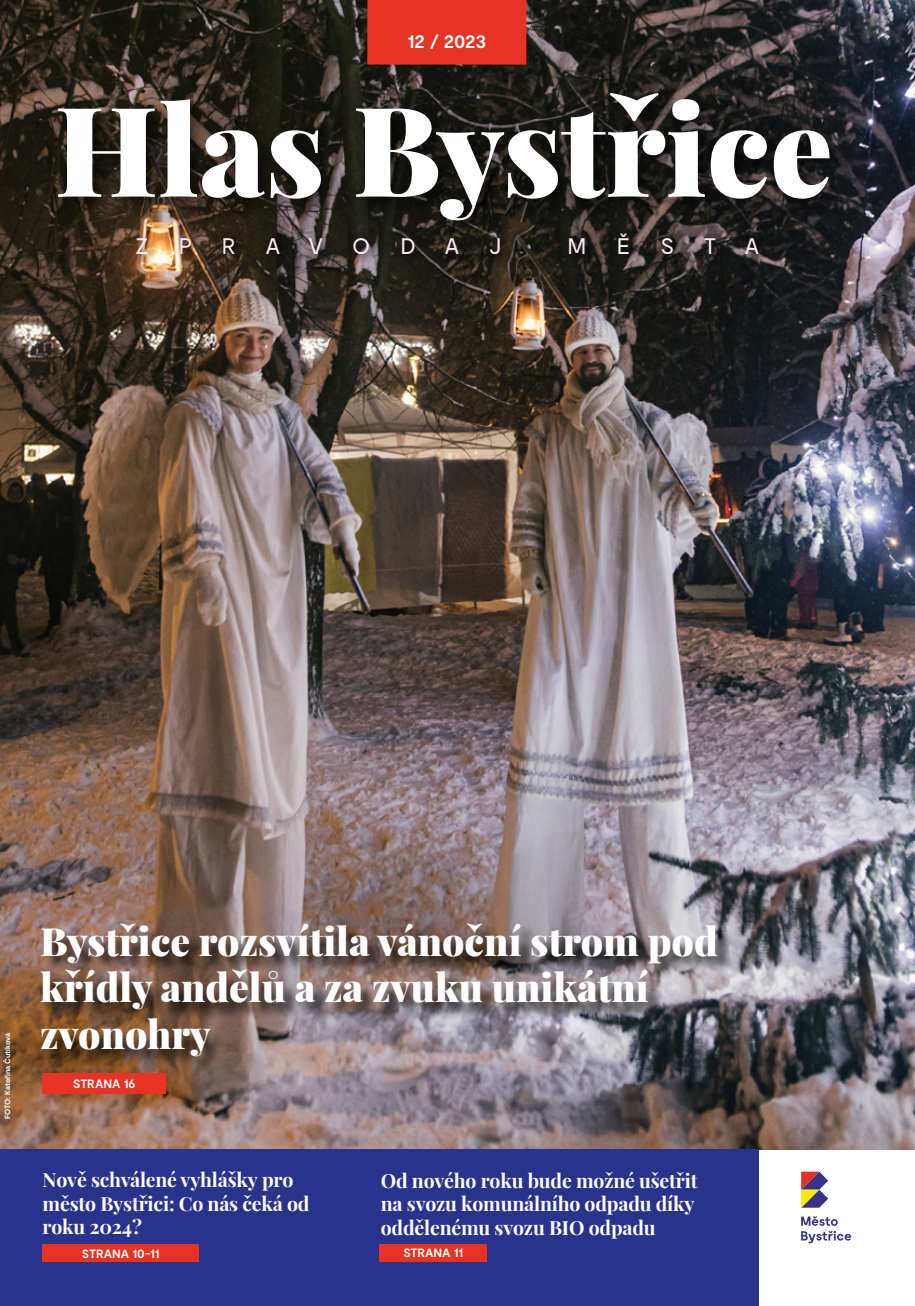
<style>
.page{position:relative;width:915px;height:1306px;background:#fff}
.page>*{position:absolute;margin:0;border:0;box-sizing:border-box;transform-origin:0 0}
.t1{font:900 124.95px "Playfair Display";color:#fff}
.t2{font:900 39px/46.8px "Playfair Display";color:#fff}
.t3{font:22.5px "Moderat";color:#faeaf4}
.t4{font:700 19.5px/23.4px "Playfair Display";letter-spacing:-.01em;color:#fff}
.t5{font:700 18px "Moderat";color:#fff}
.t6{font:700 12px "Moderat";letter-spacing:-.005em;color:#fff}
.t7{font:700 7.5px "Moderat";letter-spacing:-.02em;color:#fff}
</style>
<div class="page">
<img style="left:0;top:0;width:914px;height:1149px">
<div style="left:0;top:1149px;width:758px;height:156px;background:#28348b"></div>
<div style="left:47px;top:81px;width:806px;height:163px;background:#000;opacity:.75"></div>
<div style="left:368px;top:0;width:157px;height:64px;background:#e63323"></div>
<div style="left:367px;top:0;width:159px;height:65px;border:2px solid #e63323"></div>
<div style="left:131px;top:228px;width:638px;height:37px;background:#000;opacity:.9"></div>
<div style="left:42px;top:923px;width:691px;height:151px;background:#000;opacity:.75"></div>
<svg style="left:801px;top:1216px;width:49px;height:27px"></svg>
<svg style="left:801px;top:1171px;width:26px;height:36px"></svg>
<div style="left:43px;top:1072px;width:123px;height:21px;background:#e63323"></div>
<div style="left:43px;top:1244px;width:156px;height:17px;background:#e63323"></div>
<div style="left:379px;top:1243px;width:108px;height:18px;background:#e63323"></div>
<p class="t5" style="left:407px;top:31px;width:80px">12 / 2023</p>
<h1 class="t1" style="left:55px;top:51px;width:779px">Hlas Bystřice</h1>
<p class="t3" style="left:135px;top:233px;width:15px">Z</p>
<p class="t3" style="left:179px;top:233px;width:15px">P</p>
<p class="t3" style="left:222px;top:233px;width:16px">R</p>
<p class="t3" style="left:266px;top:233px;width:59px">A V</p>
<p class="t3" style="left:352px;top:233px;width:20px">O</p>
<p class="t3" style="left:400px;top:233px;width:17px">D</p>
<p class="t3" style="left:445px;top:233px;width:16px">A</p>
<p class="t3" style="left:488px;top:233px;width:14px">J</p>
<p class="t3" style="left:567px;top:233px;width:20px">M</p>
<p class="t3" style="left:616px;top:233px;width:15px">Ě</p>
<p class="t3" style="left:660px;top:233px;width:15px">S</p>
<p class="t3" style="left:704px;top:233px;width:13px">T</p>
<p class="t3" style="left:744px;top:233px;width:16px">A</p>
<p class="t7" style="left:3px;top:1119px;width:88px;rotate:-90deg">FOTO: Kateřina Čutíková</p>
<h2 class="t2" style="left:40px;top:914px;width:678px">Bystřice rozsvítila vánoční strom pod křídly andělů a za zvuku unikátní zvonohry</h2>
<p class="t6" style="left:73px;top:1076px;width:63px">STRANA 16</p>
<p class="t4" style="left:43px;top:1166px;width:268px">Nově schválené vyhlášky pro město Bystřici: Co nás čeká od roku 2024?</p>
<p class="t6" style="left:82px;top:1246px;width:79px">STRANA 10-11</p>
<p class="t4" style="left:380px;top:1167px;width:318px">Od nového roku bude možné ušetřit na svozu komunálního odpadu díky oddělenému svozu BIO odpadu</p>
<p class="t6" style="left:403px;top:1246px;width:61px">STRANA 11</p>
</div>
